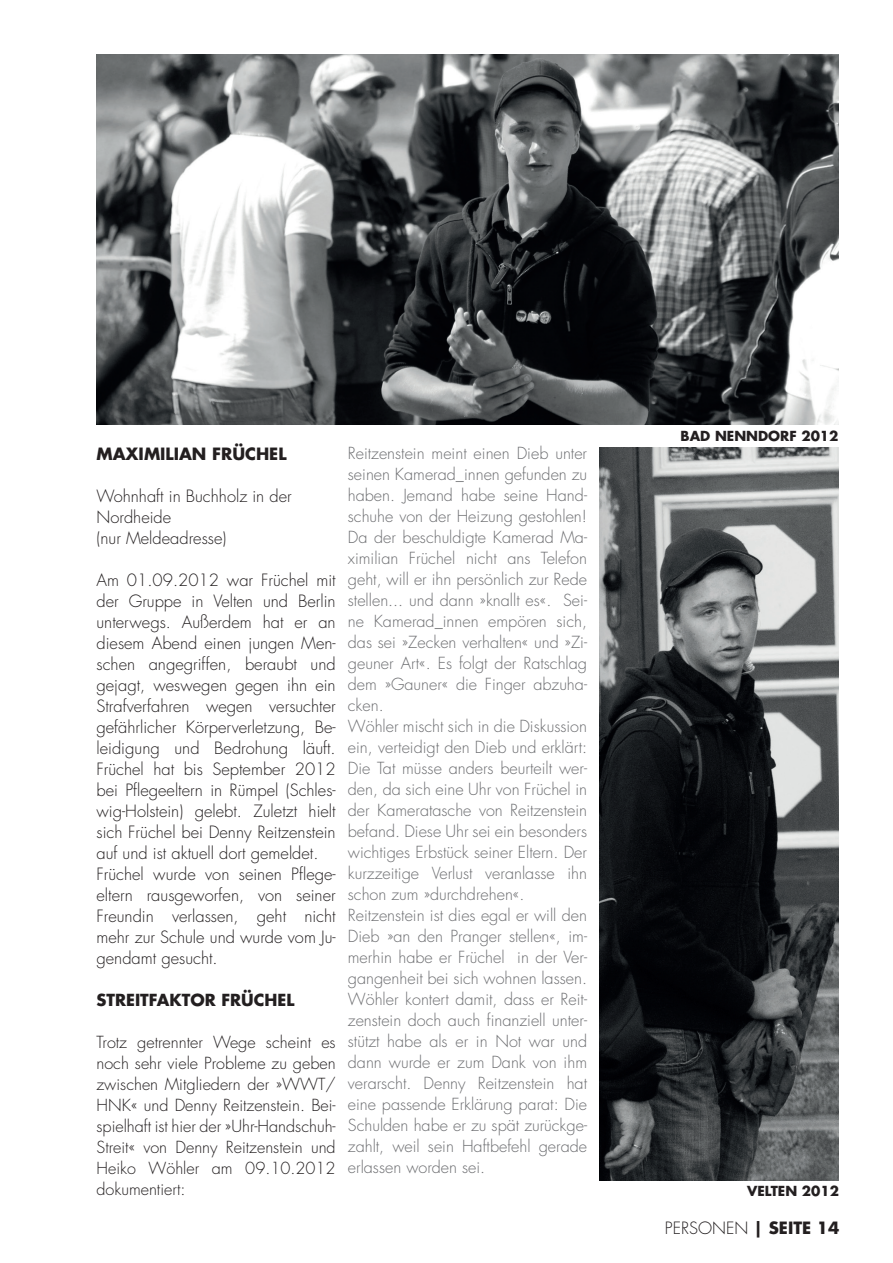
<style>
.page{position:relative;width:893px;height:1263px;background:#fff}
.page>*{position:absolute;margin:0;border:0;box-sizing:border-box;transform-origin:0 0}
.t1{font:300 16.5px/21px "Futura";color:#231f20}
.t2{font:700 16.5px "Futura";color:#231f20}
.t3{font:300 16.2px/21px "Futura";color:#6c6d70}
.t4{font:300 16.2px/21px "Futura";color:#231f20;text-align:justify}
.t5{font:700 16.2px "Futura";color:#231f20}
.t6{font:700 13.5px "Futura";color:#231f20}
</style>
<div class="page">
<img style="left:97px;top:54px;width:741px;height:371px">
<img style="left:599px;top:448px;width:240px;height:732px">
<p class="t2" style="left:97px;top:442px;width:74px">MAXIMILIAN</p>
<p class="t2" style="left:212px;top:442px;width:73px">FRÜCHEL</p>
<p class="t1" style="left:97px;top:486px;width:197px">Wohnhaft in Buchholz in der<br>Nordheide<br>(nur Meldeadresse)</p>
<p class="t1" style="left:97px;top:570px;width:241px">Am 01.09.2012 war Früchel mit der Gruppe in Velten und Berlin unterwegs. Außerdem hat er an diesem Abend einen jungen Men&shy;schen angegriffen, beraubt und gejagt, weswegen gegen ihn ein<br>Strafverfahren wegen versuchter gefährlicher Körperverletzung, Be&shy;leidigung und Bedrohung läuft.<br>Früchel hat bis September 2012 bei Pflegeeltern in Rümpel (Schles&shy;wig-Holstein) gelebt. Zuletzt hielt sich Früchel bei Denny Reitzenstein auf und ist aktuell dort gemeldet.<br>Früchel wurde von seinen Pflege&shy;eltern rausgeworfen, von seiner<br>Freundin verlassen, geht nicht mehr zur Schule und wurde vom Ju&shy;gendamt gesucht.</p>
<p class="t5" style="left:97px;top:989px;width:73px">STREITFAKT</p>
<p class="t5" style="left:190px;top:989px;width:102px">OR FRÜCHEL</p>
<p class="t4" style="left:97px;top:1032px;width:241px">Trotz getrennter Wege scheint es noch sehr viele Probleme zu geben zwischen Mitgliedern der »WWT/ HNK« und Denny Reitzenstein. Bei&shy;spielhaft ist hier der »Uhr-Handschuh-Streit« von Denny Reitzenstein und Heiko Wöhler am 09.10.2012 dokumentiert:</p>
<p class="t3" style="left:348px;top:443px;width:241px">Reitzenstein meint einen Dieb unter seinen Kamerad_innen gefunden zu haben. Jemand habe seine Hand&shy;schuhe von der Heizung gestohlen!<br>Da der beschuldigte Kamerad Ma&shy;ximilian Früchel nicht ans Telefon geht, will er ihn persönlich zur Rede stellen... und dann »knallt es«. Sei&shy;ne Kamerad_innen empören sich, das sei »Zecken verhalten« und »Zi&shy;geuner Art«. Es folgt der Ratschlag dem »Gauner« die Finger abzuha&shy;cken.<br>Wöhler mischt sich in die Diskussion ein, verteidigt den Dieb und erklärt:<br>Die Tat müsse anders beurteilt wer&shy;den, da sich eine Uhr von Früchel in der Kameratasche von Reitzenstein befand. Diese Uhr sei ein besonders wichtiges Erbstück seiner Eltern. Der kurzzeitige Verlust veranlasse ihn schon zum »durchdrehen«.<br>Reitzenstein ist dies egal er will den Dieb »an den Pranger stellen«, im&shy;merhin habe er Früchel in der Ver&shy;gangenheit bei sich wohnen lassen.<br>Wöhler kontert damit, dass er Reit&shy;zenstein doch auch finanziell unter&shy;stützt habe als er in Not war und dann wurde er zum Dank von ihm verarscht. Denny Reitzenstein hat eine passende Erklärung parat: Die Schulden habe er zu spät zurückge&shy;zahlt, weil sein Haftbefehl gerade erlassen worden sei.</p>
<p class="t6" style="left:681px;top:427px;width:66px">BAD NENND</p>
<p class="t6" style="left:768px;top:427px;width:72px">ORF 2012</p>
<p class="t6" style="left:747px;top:1182px;width:93px">VELTEN 2012</p>
<p class="t1" style="left:665px;top:1218px;width:20px">Personen</p>
<p class="t2" style="left:753px;top:1217px;width:87px">| SEITE 14</p>
</div>
